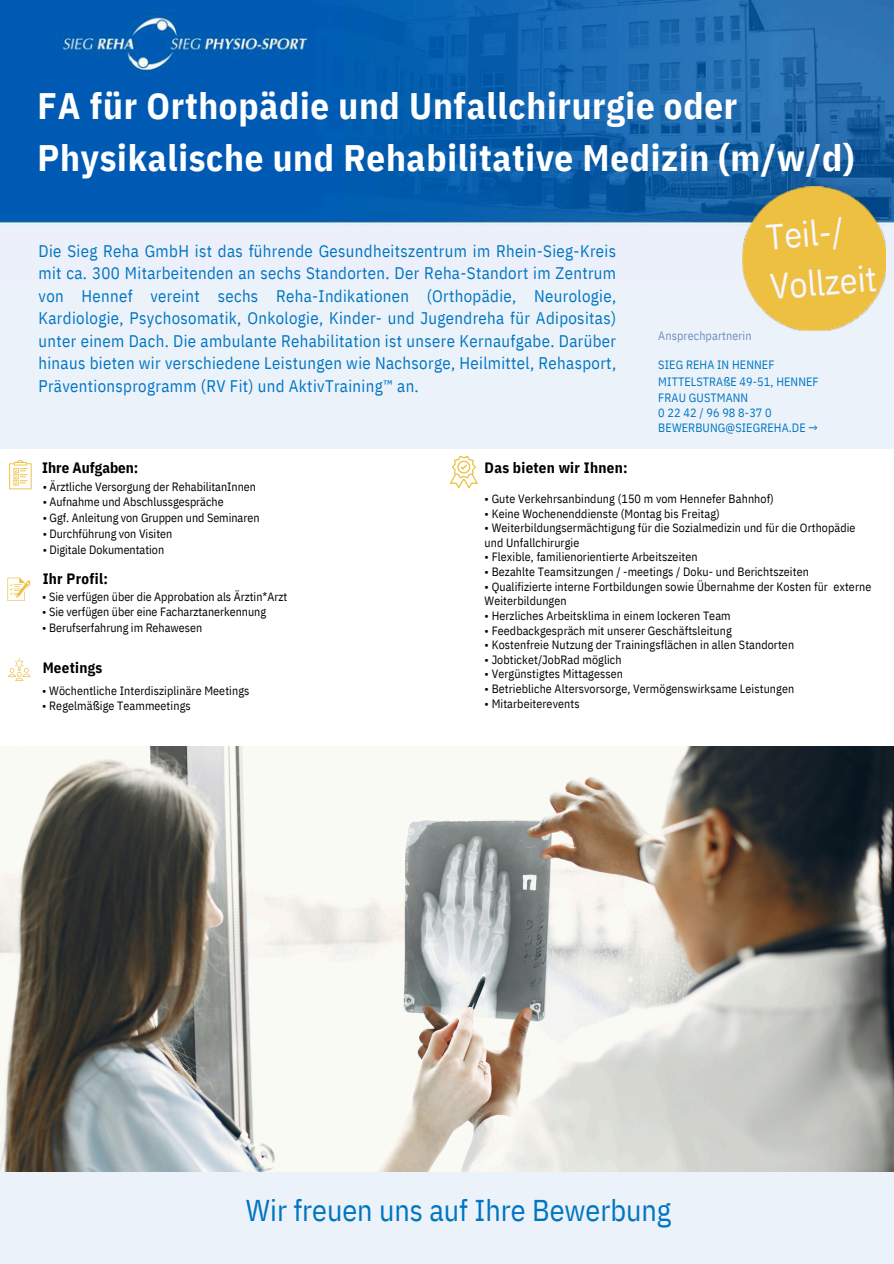
<style>
.page{position:relative;width:894px;height:1264px;background:#fff}
.page>*{position:absolute;margin:0;border:0;box-sizing:border-box;transform-origin:0 0}
.t1{font:700 36.75px/51.4px "IBM Plex Sans Cond";letter-spacing:.02em;color:#fff}
.t2{font:35.55px/49.7px "IBM Plex Sans Cond";color:#f7f7ff}
.t3{font:30px "IBM Plex Sans Cond";color:#0075c2}
.t4{font:16.8px/22.5px "IBM Plex Sans Cond";letter-spacing:.02em;color:#0075c2;text-align:justify}
.t5{font:700 15px "IBM Plex Sans Cond";letter-spacing:.02em;color:#000}
.t6{font:700 15px "IBM Plex Sans Cond";color:#000}
.t7{font:12px/14.7px "IBM Plex Sans Cond";letter-spacing:.01em;color:#000}
.t8{font:12px "IBM Plex Sans Cond";letter-spacing:.01em;color:#0075c2}
.t9{font:12px "IBM Plex Sans Cond";letter-spacing:.01em;color:#708dc0}
</style>
<div class="page">
<img style="left:0;top:0;width:893px;height:677px">
<div style="left:0;top:1025px;width:893px;height:238px;background:#ebf2fa"></div>
<svg style="left:8px;top:658px;width:22px;height:23px"></svg>
<svg style="left:7px;top:577px;width:24px;height:24px"></svg>
<div style="left:0;top:426px;width:893px;height:106px;background:#fff"></div>
<svg style="left:449px;top:456px;width:29px;height:32px"></svg>
<svg style="left:9px;top:460px;width:23px;height:29px"></svg>
<div style="left:0;top:282px;width:893px;height:167px;background:#ebf2fa"></div>
<img style="left:742px;top:187px;width:143px;height:144px">
<img style="left:0;top:746px;width:893px;height:425px">
<p class="t1" style="left:38px;top:80px;width:817px">FA für Orthopädie und Unfallchirurgie oder<br>Physikalische und Rehabilitative Medizin (m/w/d)</p>
<p class="t4" style="left:38px;top:239px;width:579px">Die Sieg Reha GmbH ist das führende Gesundheitszentrum im Rhein-Sieg-Kreis mit ca. 300 Mitarbeitenden an sechs Standorten. Der Reha-Standort im Zentrum von Hennef vereint sechs Reha-Indikationen (Orthopädie, Neurologie, Kardiologie, Psychosomatik, Onkologie, Kinder- und Jugendreha für Adipositas) unter einem Dach. Die ambulante Rehabilitation ist unsere Kernaufgabe. Darüber hinaus bieten wir verschiedene Leistungen wie Nachsorge, Heilmittel, Rehasport, Präventionsprogramm (RV Fit) und AktivTraining™ an.</p>
<h5 class="t6" style="left:42px;top:457px;width:98px">Ihre Aufgaben:</h5>
<p class="t5" style="left:484px;top:457px;width:144px">Das bieten wir Ihnen:</p>
<h5 class="t2" style="left:763px;top:212px;width:108px;rotate:-5deg">Teil-/<br>Vollzeit</h5>
<p class="t9" style="left:658px;top:328px;width:95px">Ansprechpartnerin</p>
<p class="t8" style="left:658px;top:357px;width:118px">SIEG REHA IN HENNEF</p>
<p class="t8" style="left:658px;top:374px;width:162px">MITTELSTRAßE 49-51, HENNEF</p>
<p class="t8" style="left:658px;top:389px;width:91px">FRAU GUSTMANN</p>
<h5 class="t8" style="left:658px;top:404px;width:115px">0 22 42 / 96 98 8-37 0</h5>
<p class="t8" style="left:658px;top:420px;width:161px">BEWERBUNG@SIEGREHA.DE →</p>
<p class="t7" style="left:43px;top:479px;width:215px">• Ärztliche Versorgung der RehabilitanInnen</p>
<p class="t7" style="left:43px;top:494px;width:182px">• Aufnahme und Abschlussgespräche</p>
<p class="t7" style="left:43px;top:510px;width:218px">• Ggf. Anleitung von Gruppen und Seminaren</p>
<p class="t7" style="left:43px;top:526px;width:131px">• Durchführung von Visiten</p>
<p class="t7" style="left:43px;top:542px;width:123px">• Digitale Dokumentation</p>
<p class="t7" style="left:42px;top:588px;width:246px">• Sie verfügen über die Approbation als Ärztin*Arzt</p>
<p class="t7" style="left:42px;top:604px;width:225px">• Sie verfügen über eine Facharztanerkennung</p>
<p class="t7" style="left:42px;top:620px;width:161px">• Berufserfahrung im Rehawesen</p>
<h4 class="t5" style="left:43px;top:569px;width:67px">Ihr Profil:</h4>
<p class="t5" style="left:43px;top:657px;width:61px">Meetings</p>
<p class="t7" style="left:42px;top:683px;width:209px">• Wöchentliche Interdisziplinäre Meetings</p>
<p class="t7" style="left:42px;top:698px;width:150px">• Regelmäßige Teammeetings</p>
<p class="t7" style="left:484px;top:491px;width:291px">• Gute Verkehrsanbindung (150 m vom Hennefer Bahnhof)</p>
<p class="t7" style="left:484px;top:505px;width:237px">• Keine Wochenenddienste (Montag bis Freitag)</p>
<p class="t7" style="left:484px;top:520px;width:372px">• Weiterbildungsermächtigung für die Sozialmedizin und für die Orthopädie und Unfallchirurgie</p>
<p class="t7" style="left:484px;top:549px;width:214px">• Flexible, familienorientierte Arbeitszeiten</p>
<p class="t7" style="left:484px;top:564px;width:326px">• Bezahlte Teamsitzungen / -meetings / Doku- und Berichtszeiten</p>
<p class="t7" style="left:484px;top:579px;width:388px">• Qualifizierte interne Fortbildungen sowie Übernahme der Kosten für externe<br>Weiterbildungen</p>
<p class="t7" style="left:484px;top:608px;width:247px">• Herzliches Arbeitsklima in einem lockeren Team</p>
<p class="t7" style="left:484px;top:622px;width:248px">• Feedbackgespräch mit unserer Geschäftsleitung</p>
<h5 class="t7" style="left:484px;top:637px;width:311px">• Kostenfreie Nutzung der Trainingsflächen in allen Standorten</h5>
<p class="t7" style="left:484px;top:652px;width:138px">• Jobticket/JobRad möglich</p>
<p class="t7" style="left:484px;top:666px;width:140px">• Vergünstigtes Mittagessen</p>
<p class="t7" style="left:484px;top:681px;width:311px">• Betriebliche Altersvorsorge, Vermögenswirksame Leistungen</p>
<p class="t7" style="left:484px;top:696px;width:96px">• Mitarbeiterevents</p>
<p class="t3" style="left:246px;top:1190px;width:426px">Wir freuen uns auf Ihre Bewerbung</p>
</div>
